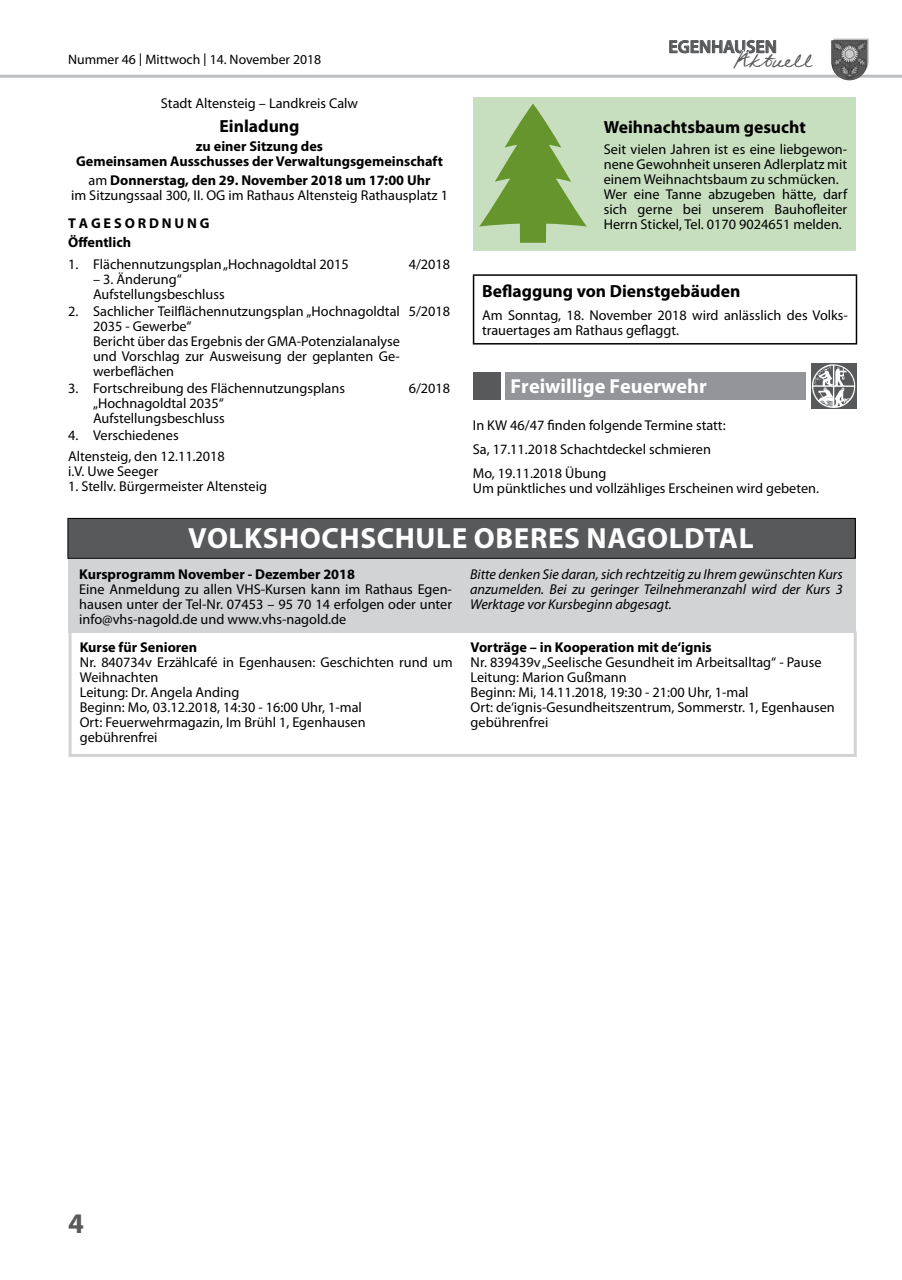
<style>
.page{position:relative;width:902px;height:1280px;background:#fff}
.page>*{position:absolute;margin:0;border:0;box-sizing:border-box;transform-origin:0 0}
.t1{font:700 29.25px "Myriad Pro";color:#fff}
.t2{font:700 28.5px "Myriad Pro";color:#58595b}
.t3{font:22.95px "Federico Handwriting";color:#58595b}
.t4{font:700 20.25px "Myriad";color:#fff}
.t5{font:600 18px "Myriad Pro";color:#58595b}
.t6{font:700 17.55px "Myriad Pro";color:#000}
.t7{font:14.25px/15px "Myriad Pro";color:#000}
.t8{font:700 14.25px/15px "Myriad Pro";color:#000;text-align:center}
.t9{font:italic 14.25px/15px "Myriad Pro";color:#000;text-align:justify}
.t10{font:13.65px "Myriad Pro";color:#000}
.s1{font-family:"Lucida Sans"}
.s2{font-weight:700}
</style>
<div class="page">
<hr style="left:0;top:75px;width:901px;height:3px;background:#bcbec0">
<svg style="left:669px;top:40px;width:108px;height:14px"></svg>
<svg style="left:833px;top:39px;width:35px;height:39px"></svg>
<img style="left:831px;top:40px;width:36px;height:40px">
<div style="left:473px;top:98px;width:382px;height:153px;background:#c7dfbf"></div>
<svg style="left:479px;top:104px;width:107px;height:139px"></svg>
<hr style="left:473px;top:274px;width:384px;height:2px;background:#000">
<hr style="left:473px;top:276px;width:1px;height:67px;background:#000">
<hr style="left:855px;top:276px;width:2px;height:67px;background:#000">
<hr style="left:473px;top:343px;width:384px;height:2px;background:#000">
<div style="left:810px;top:363px;width:46px;height:46px;background:#58595b"></div>
<div style="left:505px;top:372px;width:301px;height:28px;background:#939598"></div>
<div style="left:473px;top:372px;width:27px;height:28px;background:#58595b"></div>
<svg style="left:810px;top:364px;width:46px;height:45px"></svg>
<div style="left:69px;top:630px;width:787px;height:127px;border:3px solid #d1d3d4"></div>
<div style="left:68px;top:518px;width:787px;height:115px;background:#d1d3d4"></div>
<div style="left:68px;top:518px;width:787px;height:40px;background:#58595b"></div>
<div style="left:68px;top:518px;width:787px;height:41px;border:1px solid #000"></div>
<p class="t10" style="left:68px;top:51px;width:254px">Nummer 46 <span class="s1">|</span> Mittwoch <span class="s1">|</span> 14. November 2018</p>
<p class="t7" style="left:161px;top:96px;width:198px">Stadt Altensteig – Landkreis Calw</p>
<p class="t6" style="left:219px;top:115px;width:81px">Einladung</p>
<p class="t8" style="left:76px;top:138px;width:368px">zu einer Sitzung des<br>Gemeinsamen Ausschusses der Verwaltungsgemeinschaft</p>
<p class="t7" style="left:71px;top:173px;width:378px;text-align:center">am <span class="s2">Donnerstag, den 29. November 2018 um 17:00 Uhr<br></span>im Sitzungssaal 300, II. OG im Rathaus Altensteig Rathausplatz 1</p>
<p class="t8" style="left:68px;top:213px;width:143px;line-height:19.2px;text-align:left">T A G E S O R D N U N G<br>Öffentlich</p>
<p class="t7" style="left:68px;top:256px;width:282px">1. Flächennutzungsplan „Hochnagoldtal 2015</p>
<p class="t7" style="left:93px;top:271px;width:90px">– 3. Änderung“</p>
<p class="t7" style="left:408px;top:256px;width:43px">4/2018</p>
<p class="t7" style="left:93px;top:286px;width:133px">Aufstellungsbeschluss</p>
<p class="t7" style="left:93px;top:303px;width:308px;text-indent:-25px">2. Sachlicher Teilflächennutzungsplan „Hochnagoldtal<br>2035 - Gewerbe“</p>
<p class="t7" style="left:408px;top:303px;width:43px">5/2018</p>
<p class="t7" style="left:93px;top:333px;width:308px;text-align:justify">Bericht über das Ergebnis der GMA-Potenzialanalyse und Vorschlag zur Ausweisung der geplanten Ge&shy;werbeflächen</p>
<p class="t7" style="left:93px;top:380px;width:253px;text-indent:-25px">3. Fortschreibung des Flächennutzungsplans „Hochnagoldtal 2035“</p>
<p class="t7" style="left:408px;top:380px;width:43px">6/2018</p>
<p class="t7" style="left:93px;top:410px;width:133px">Aufstellungsbeschluss</p>
<p class="t7" style="left:68px;top:424px;width:158px;line-height:21.3px">4. Verschiedenes<br>Altensteig, den 12.11.2018</p>
<p class="t7" style="left:68px;top:464px;width:92px">i.V. Uwe Seeger</p>
<p class="t7" style="left:68px;top:479px;width:200px">1. Stellv. Bürgermeister Altensteig</p>
<p class="t5" style="left:668px;top:35px;width:110px">EGENHAUSEN</p>
<h3 class="t3" style="left:733px;top:46px;width:80px">Aktuell</h3>
<p class="t6" style="left:603px;top:115px;width:203px">Weihnachtsbaum gesucht</p>
<p class="t7" style="left:603px;top:142px;width:245px">Seit vielen Jahren ist es eine liebgewon&shy;nene Gewohnheit unseren Adlerplatz mit einem Weihnachtsbaum zu schmücken.<br>Wer eine Tanne abzugeben hätte, darf sich gerne bei unserem Bauhofleiter Herrn Stickel, Tel. 0170 9024651 melden.</p>
<p class="t6" style="left:482px;top:279px;width:260px">Beflaggung von Dienstgebäuden</p>
<p class="t7" style="left:482px;top:308px;width:367px">Am Sonntag, 18. November 2018 wird anlässlich des Volks&shy;trauertages am Rathaus geflaggt.</p>
<h3 class="t4" style="left:510px;top:375px;width:197px">Freiwillige Feuerwehr</h3>
<p class="t7" style="left:473px;top:413px;width:254px;line-height:24px">In KW 46/47 finden folgende Termine statt:<br>Sa, 17.11.2018 Schachtdeckel schmieren<br>Mo, 19.11.2018 Übung</p>
<p class="t7" style="left:473px;top:481px;width:348px">Um pünktliches und vollzähliges Erscheinen wird gebeten.</p>
<h1 class="t1" style="left:188px;top:519px;width:39px">Volkshochschule</h1>
<h1 class="t1" style="left:474px;top:519px;width:39px">Oberes</h1>
<h1 class="t1" style="left:586px;top:519px;width:40px">Nagoldtal</h1>
<p class="t8" style="left:79px;top:566px;width:277px">Kursprogramm November - Dezember 2018</p>
<p class="t7" style="left:79px;top:581px;width:374px;text-align:justify">Eine Anmeldung zu allen VHS-Kursen kann im Rathaus Egen&shy;hausen unter der Tel-Nr. 07453 – 95 70 14 erfolgen oder unter info@vhs-nagold.de und www.vhs-nagold.de</p>
<p class="t9" style="left:470px;top:567px;width:374px">Bitte denken Sie daran, sich rechtzeitig zu Ihrem gewünschten Kurs anzumelden. Bei zu geringer Teilnehmeranzahl wird der Kurs 3<br>Werktage vor Kursbeginn abgesagt.</p>
<p class="t8" style="left:80px;top:639px;width:119px">Kurse für Senioren</p>
<p class="t7" style="left:80px;top:654px;width:374px">Nr. 840734v Erzählcafé in Egenhausen: Geschichten rund um Weihnachten<br>Leitung: Dr. Angela Anding<br>Beginn: Mo, 03.12.2018, 14:30 - 16:00 Uhr, 1-mal<br>Ort: Feuerwehrmagazin, Im Brühl 1, Egenhausen<br>gebührenfrei</p>
<p class="t8" style="left:470px;top:639px;width:243px">Vorträge – in Kooperation mit de‘ignis</p>
<p class="t7" style="left:470px;top:654px;width:365px">Nr. 839439v „Seelische Gesundheit im Arbeitsalltag“ - Pause Leitung: Marion Gußmann<br>Beginn: Mi, 14.11.2018, 19:30 - 21:00 Uhr, 1-mal<br>Ort: de‘ignis-Gesundheitszentrum, Sommerstr. 1, Egenhausen gebührenfrei</p>
<h2 class="t2" style="left:68px;top:1205px;width:17px">4</h2>
</div>
